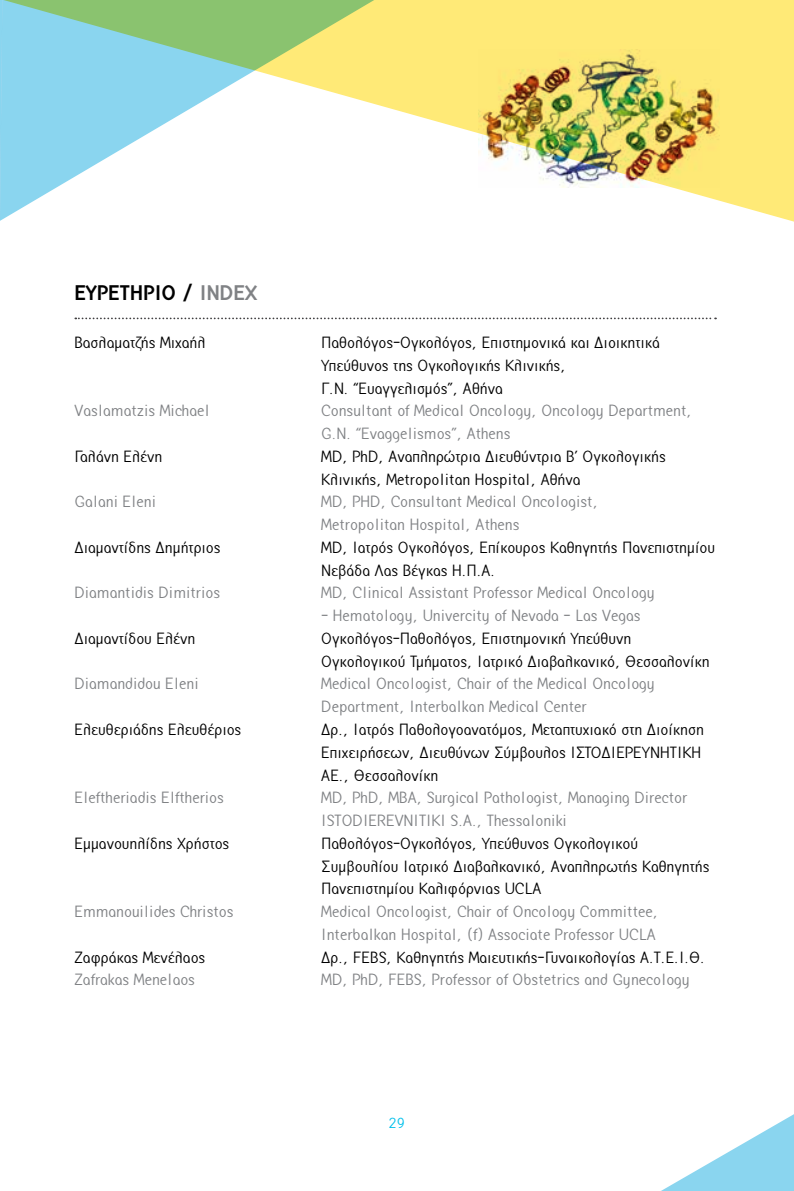
<style>
.page{position:relative;width:794px;height:1191px;background:#fff}
.page>*{position:absolute;margin:0;border:0;box-sizing:border-box;transform-origin:0 0}
.t1{font:700 22.75px "PF Report";color:#000}
.t2{font:700 22.75px "PF Report";color:#808285}
.t3{font:17.5px/22.8px "PF Report";color:#000}
.t4{font:17.5px/22.8px "PF Report";color:#808285}
.t5{font:15.75px "PF Report";color:#00c0eb}
.s1{color:#000}
</style>
<div class="page">
<svg style="left:0;top:0;width:794px;height:222px"></svg>
<img style="left:479px;top:50px;width:240px;height:138px">
<svg style="left:75px;top:317px;width:641px;height:2px"></svg>
<svg style="left:661px;top:1114px;width:133px;height:77px"></svg>
<h1 class="t1" style="left:74px;top:281px;width:35px">ΕΥΡΕΤΗΡΙΟ</h1>
<h1 class="t2" style="left:182px;top:281px;width:77px"><span class="s1">/</span>INDEX</h1>
<p class="t3" style="left:74px;top:331px;width:133px">Βασλαματζής Μιχαήλ</p>
<p class="t3" style="left:321px;top:331px;width:340px">Παθολόγος-Ογκολόγος, Επιστημονικά και Διοικητικά<br>Υπεύθυνος της Ογκολογικής Κλινικής,<br>Γ.Ν. “Ευαγγελισμός”, Αθήνα</p>
<p class="t4" style="left:74px;top:400px;width:137px">Vaslamatzis Michael</p>
<p class="t4" style="left:321px;top:400px;width:372px">Consultant of Medical Oncology, Oncology Department,<br>G.N. “Evaggelismos”, Athens</p>
<p class="t3" style="left:74px;top:445px;width:89px">Γαλάνη Ελένη</p>
<p class="t3" style="left:321px;top:445px;width:346px">MD, PhD, Aναπληρώτρια Διευθύντρια Β’ Ογκολογικής<br>Κλινικής, Metropolitan Hospital, Αθήνα</p>
<p class="t4" style="left:74px;top:491px;width:83px">Galani Eleni</p>
<p class="t4" style="left:321px;top:491px;width:278px">MD, PHD, Consultant Medical Oncologist,<br>Metropolitan Hospital, Athens</p>
<p class="t3" style="left:74px;top:536px;width:148px">Διαμαντίδης Δημήτριος</p>
<p class="t3" style="left:321px;top:536px;width:395px">MD, Ιατρός Ογκολόγος, Επίκουρος Καθηγητής Πανεπιστημίου<br>Νεβάδα Λας Βέγκας Η.Π.Α.</p>
<p class="t4" style="left:74px;top:582px;width:147px">Diamantidis Dimitrios</p>
<p class="t4" style="left:321px;top:582px;width:335px">MD, Clinical Assistant Professor Medical Oncology</p>
<p class="t4" style="left:321px;top:604px;width:321px">- Hematology, Univercity of Nevada - Las Vegas</p>
<p class="t3" style="left:74px;top:627px;width:122px">Διαμαντίδου Ελένη</p>
<p class="t3" style="left:321px;top:627px;width:390px">Ογκολόγος-Παθολόγος, Επιστημονική Υπεύθυνη<br>Ογκολογικού Τμήματος, Ιατρικό Διαβαλκανικό, Θεσσαλονίκη</p>
<p class="t4" style="left:74px;top:673px;width:126px">Diamandidou Eleni</p>
<p class="t4" style="left:321px;top:673px;width:335px">Medical Oncologist, Chair of the Medical Oncology<br>Department, I nterbalkan Medical Center</p>
<p class="t3" style="left:74px;top:718px;width:168px">Ελευθεριάδης Ελευθέριος</p>
<p class="t3" style="left:321px;top:718px;width:384px">Δρ., Ιατρός Παθολογοανατόμος, Μεταπτυχιακό στη Διοίκηση<br>Επιχειρήσεων, Διευθύνων Σύμβουλος ΙΣΤΟΔΙΕΡΕΥΝΗΤΙΚΗ<br>ΑΕ., Θεσσαλονίκη</p>
<p class="t4" style="left:74px;top:786px;width:151px">Eleftheriadis Elftherios</p>
<p class="t4" style="left:321px;top:786px;width:367px">MD, PhD, MBA, Surgical Pathologist, Managing Director<br>ISTODI EREVNITI KI S.A., Thessaloniki</p>
<p class="t3" style="left:74px;top:832px;width:156px">Εμμανουηλίδης Χρήστος</p>
<p class="t3" style="left:321px;top:832px;width:390px">Παθολόγος-Ογκολόγος, Υπεύθυνος Ογκολογικού<br>Συμβουλίου Ιατρικό Διαβαλκανικό, Αναπληρωτής Καθηγητής<br>Πανεπιστημίου Καλιφόρνιας UCLA</p>
<p class="t4" style="left:74px;top:900px;width:161px">Emmanouilides Christos</p>
<p class="t4" style="left:321px;top:900px;width:338px">Medical Oncologist, Chair of Oncology Committee,<br>I nterbalkan Hospital, (f) Associate Professor UCLA</p>
<p class="t3" style="left:74px;top:946px;width:132px">Ζαφράκας Μενέλαος</p>
<p class="t3" style="left:321px;top:946px;width:385px">Δρ., FEBS, Καθηγητής Μαιευτικής-Γυναικολογίας Α.Τ.Ε.Ι.Θ.</p>
<p class="t4" style="left:74px;top:968px;width:122px">Zafrakas Menelaos</p>
<p class="t4" style="left:321px;top:968px;width:370px">MD, PhD, FEBS, Professor of Obstetrics and Gynecology</p>
<p class="t5" style="left:389px;top:1115px;width:18px">29</p>
</div>
